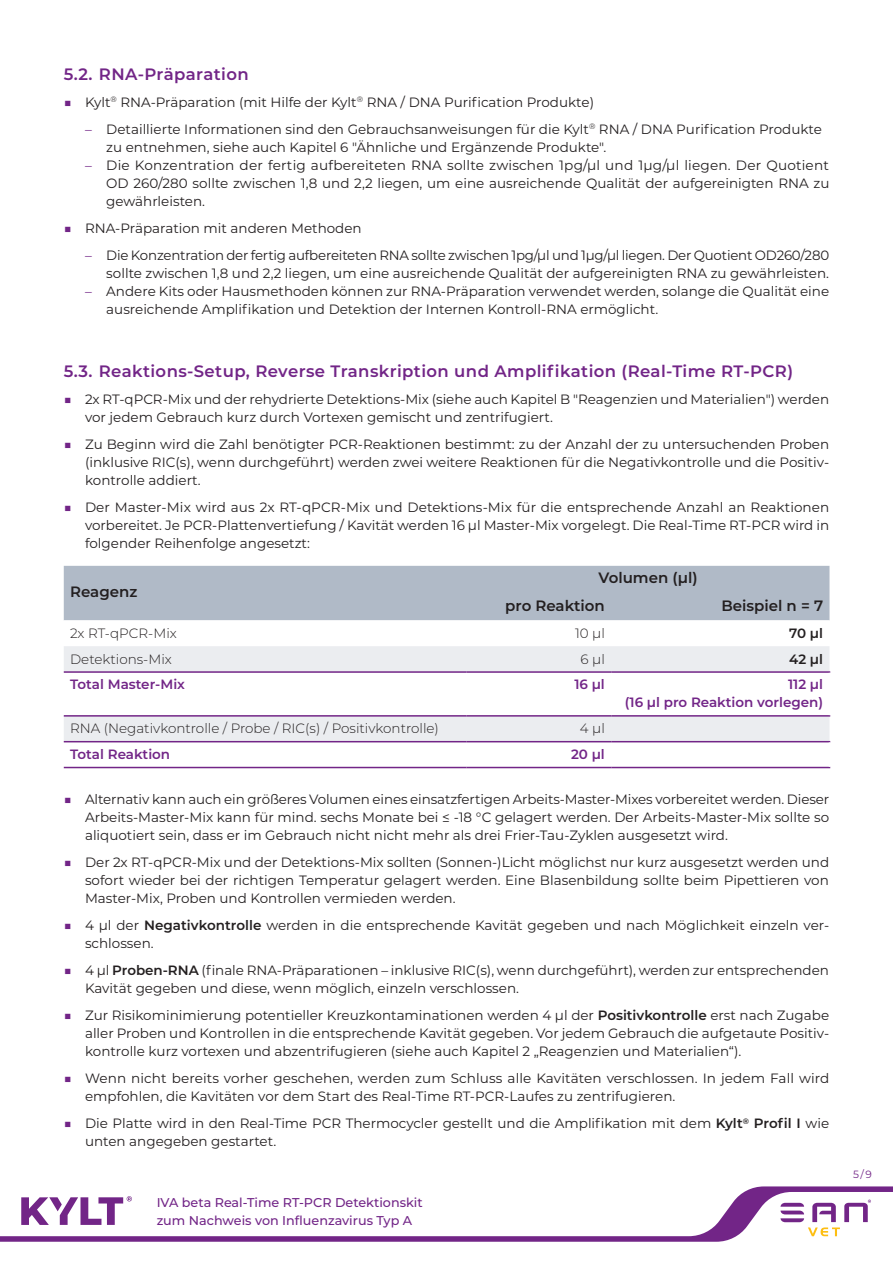
<style>
.page{position:relative;width:893px;height:1263px;background:#fff}
.page>*{position:absolute;margin:0;border:0;box-sizing:border-box;transform-origin:0 0}
.t1{font:600 16.5px "Montserrat";letter-spacing:.025em;color:#722587}
.Cover_Anwendungshinweis{font:600 15px "Montserrat";color:#231f20}
.Aufzählung_Block{font:13.5px/18px "Montserrat";color:#231f20}
.Tabelle_Normal{font:300 13.5px "Montserrat";color:#231f20}
.Tabelle_Ergebniszeile_stark{font:600 13.5px "Montserrat";color:#722587}
.Tabelle_Normal-2{font:600 13.5px "Montserrat";color:#231f20}
.t2{font:500 12.75px/18px "Montserrat";color:#722587}
.t3{font:10.5px "Montserrat";color:#722587}
.s1{color:#722587}
.s2{font-weight:600}
</style>
<div class="page">
<svg style="left:0;top:1186px;width:893px;height:56px"></svg>
<svg style="left:21px;top:1196px;width:111px;height:29px"></svg>
<svg style="left:780px;top:1199px;width:91px;height:37px"></svg>
<div style="left:64px;top:566px;width:765px;height:55px;background:#b0bac7"></div>
<svg style="left:64px;top:646px;width:765px;height:95px;fill:#ebedf0"></svg>
<hr style="left:466px;top:673px;width:1px;height:42px;background:#fff">
<hr style="left:610px;top:673px;width:2px;height:42px;background:#fff">
<hr style="left:64px;top:671px;width:403px;height:2px;background:#722587">
<hr style="left:467px;top:671px;width:144px;height:2px;background:#722587">
<hr style="left:611px;top:671px;width:219px;height:2px;background:#722587">
<hr style="left:64px;top:715px;width:403px;height:2px;background:#722587">
<hr style="left:467px;top:715px;width:144px;height:2px;background:#722587">
<hr style="left:611px;top:715px;width:219px;height:2px;background:#722587">
<hr style="left:64px;top:741px;width:403px;height:1px;background:#722587">
<hr style="left:467px;top:741px;width:144px;height:1px;background:#722587">
<hr style="left:611px;top:741px;width:219px;height:1px;background:#722587">
<hr style="left:64px;top:767px;width:403px;height:1px;background:#722587">
<hr style="left:467px;top:767px;width:144px;height:1px;background:#722587">
<hr style="left:611px;top:767px;width:219px;height:1px;background:#722587">
<p class="t1" style="left:64px;top:62px;width:187px">5.2. RNA-Präparation</p>
<p class="Aufzählung_Block" style="left:64px;top:92px;width:532px"><span class="s1">■</span> Kylt<sup>®</sup> RNA-Präparation (mit Hilfe der Kylt<sup>®</sup> RNA / DNA Purification Produkte)</p>
<p class="Aufzählung_Block" style="left:106px;top:119px;width:717px;text-indent:-21px"><span class="s1">–</span> Detaillierte Informationen sind den Gebrauchsanweisungen für die Kylt<sup>®</sup> RNA / DNA Purification Produkte zu entnehmen, siehe auch Kapitel 6 "Ähnliche und Ergänzende Produkte".</p>
<p class="Aufzählung_Block" style="left:106px;top:155px;width:725px;text-align:justify;text-indent:-21px"><span class="s1">–</span> Die Konzentration der fertig aufbereiteten RNA sollte zwischen 1pg/µl und 1µg/µl liegen. Der Quotient OD 260/280 sollte zwischen 1,8 und 2,2 liegen, um eine ausreichende Qualität der aufgereinigten RNA zu gewährleisten.</p>
<p class="Aufzählung_Block" style="left:64px;top:218px;width:299px"><span class="s1">■</span> RNA-Präparation mit anderen Methoden</p>
<p class="Aufzählung_Block" style="left:85px;top:245px;width:746px;text-align:right"><span class="s1">–</span> Die Konzentration der fertig aufbereiteten RNA sollte zwischen 1pg/µl und 1µg/µl liegen. Der Quotient OD260/280 sollte zwischen 1,8 und 2,2 liegen, um eine ausreichende Qualität der aufgereinigten RNA zu gewährleisten.</p>
<p class="Aufzählung_Block" style="left:106px;top:281px;width:724px;text-indent:-21px"><span class="s1">–</span> Andere Kits oder Hausmethoden können zur RNA-Präparation verwendet werden, solange die Qualität eine ausreichende Amplifikation und Detektion der Internen Kontroll-RNA ermöglicht.</p>
<p class="t1" style="left:64px;top:359px;width:731px">5.3. Reaktions-Setup, Reverse Transkription und Amplifikation (Real-Time RT-PCR)</p>
<p class="Aufzählung_Block" style="left:85px;top:389px;width:746px;text-indent:-21px"><span class="s1">■</span> 2x RT-qPCR-Mix und der rehydrierte Detektions-Mix (siehe auch Kapitel B "Reagenzien und Materialien") werden vor jedem Gebrauch kurz durch Vortexen gemischt und zentrifugiert.</p>
<p class="Aufzählung_Block" style="left:85px;top:434px;width:746px;text-align:justify;text-indent:-21px"><span class="s1">■</span> Zu Beginn wird die Zahl benötigter PCR-Reaktionen bestimmt: zu der Anzahl der zu untersuchenden Proben (inklusive RIC(s), wenn durchgeführt) werden zwei weitere Reaktionen für die Negativkontrolle und die Positiv&shy;kontrolle addiert.</p>
<p class="Aufzählung_Block" style="left:85px;top:497px;width:746px;text-align:justify;text-indent:-21px"><span class="s1">■</span> Der Master-Mix wird aus 2x RT-qPCR-Mix und Detektions-Mix für die entsprechende Anzahl an Reaktionen vorbereitet. Je PCR-Plattenvertiefung / Kavität werden 16 μl Master-Mix vorgelegt. Die Real-Time RT-PCR wird in folgender Reihenfolge angesetzt:</p>
<p class="Cover_Anwendungshinweis" style="left:70px;top:581px;width:69px">Reagenz</p>
<p class="Cover_Anwendungshinweis" style="left:599px;top:567px;width:100px">Volumen (μl)</p>
<p class="Cover_Anwendungshinweis" style="left:505px;top:594px;width:101px">pro Reaktion</p>
<p class="Cover_Anwendungshinweis" style="left:721px;top:594px;width:103px">Beispiel n = 7</p>
<p class="Tabelle_Normal" style="left:70px;top:624px;width:108px">2x RT-qPCR-Mix</p>
<p class="Tabelle_Normal" style="left:575px;top:624px;width:31px">10 µl</p>
<p class="Tabelle_Normal-2" style="left:789px;top:623px;width:35px">70 µl</p>
<p class="Tabelle_Normal" style="left:70px;top:649px;width:103px">Detektions-Mix</p>
<p class="Tabelle_Normal" style="left:581px;top:649px;width:26px">6 µl</p>
<p class="Tabelle_Normal-2" style="left:789px;top:649px;width:35px">42 µl</p>
<p class="Tabelle_Ergebniszeile_stark" style="left:70px;top:675px;width:116px">Total Master-Mix</p>
<p class="Tabelle_Ergebniszeile_stark" style="left:574px;top:675px;width:32px">16 µl</p>
<p class="Tabelle_Ergebniszeile_stark" style="left:788px;top:675px;width:37px">112 µl</p>
<p class="Tabelle_Ergebniszeile_stark" style="left:625px;top:693px;width:200px">(16 μl pro Reaktion vorlegen)</p>
<p class="Tabelle_Normal" style="left:70px;top:719px;width:370px">RNA (Negativkontrolle / Probe / RIC(s) / Positivkontrolle)</p>
<p class="Tabelle_Normal" style="left:580px;top:719px;width:26px">4 µl</p>
<p class="Tabelle_Ergebniszeile_stark" style="left:70px;top:745px;width:102px">Total Reaktion</p>
<p class="Tabelle_Ergebniszeile_stark" style="left:571px;top:745px;width:35px">20 µl</p>
<p class="Aufzählung_Block" style="left:85px;top:790px;width:746px;text-align:justify;text-indent:-21px"><span class="s1">■</span> Alternativ kann auch ein größeres Volumen eines einsatzfertigen Arbeits-Master-Mixes vorbereitet werden. Dieser Arbeits-Master-Mix kann für mind. sechs Monate bei ≤ -18 °C gelagert werden. Der Arbeits-Master-Mix sollte so aliquotiert sein, dass er im Gebrauch nicht nicht mehr als drei Frier-Tau-Zyklen ausgesetzt wird.</p>
<p class="Aufzählung_Block" style="left:85px;top:853px;width:746px;text-align:justify;text-indent:-21px"><span class="s1">■</span> Der 2x RT-qPCR-Mix und der Detektions-Mix sollten (Sonnen-)Licht möglichst nur kurz ausgesetzt werden und sofort wieder bei der richtigen Temperatur gelagert werden. Eine Blasenbildung sollte beim Pipettieren von Master-Mix, Proben und Kontrollen vermieden werden.</p>
<p class="Aufzählung_Block" style="left:85px;top:916px;width:746px;text-indent:-21px"><span class="s1">■</span> 4 μl der <span class="s2">Negativkontrolle</span> werden in die entsprechende Kavität gegeben und nach Möglichkeit einzeln ver&shy;schlossen.</p>
<p class="Aufzählung_Block" style="left:85px;top:961px;width:745px;text-indent:-21px"><span class="s1">■</span> 4 μl <span class="s2">Proben-RNA</span> (finale RNA-Präparationen – inklusive RIC(s), wenn durchgeführt), werden zur entsprechenden<br>Kavität gegeben und diese, wenn möglich, einzeln verschlossen.</p>
<p class="Aufzählung_Block" style="left:85px;top:1006px;width:746px;text-align:justify;text-indent:-21px"><span class="s1">■</span> Zur Risikominimierung potentieller Kreuzkontaminationen werden 4 μl der <span class="s2">Positivkontrolle</span> erst nach Zugabe aller Proben und Kontrollen in die entsprechende Kavität gegeben. Vor jedem Gebrauch die aufgetaute Positiv&shy;kontrolle kurz vortexen und abzentrifugieren (siehe auch Kapitel 2 „Reagenzien und Materialien“).</p>
<p class="Aufzählung_Block" style="left:85px;top:1069px;width:746px;text-indent:-21px"><span class="s1">■</span> Wenn nicht bereits vorher geschehen, werden zum Schluss alle Kavitäten verschlossen. In jedem Fall wird empfohlen, die Kavitäten vor dem Start des Real-Time RT-PCR-Laufes zu zentrifugieren.</p>
<p class="Aufzählung_Block" style="left:85px;top:1114px;width:746px;text-indent:-21px"><span class="s1">■</span> Die Platte wird in den Real-Time PCR Thermocycler gestellt und die Amplifikation mit dem <span class="s2">Kylt</span><sup>®</sup> <span class="s2">Profil I</span> wie unten angegeben gestartet.</p>
<p class="t2" style="left:157px;top:1193px;width:268px">IVA beta Real-Time RT-PCR Detektionskit zum Nachweis von Influenzavirus Typ A</p>
<p class="t3" style="left:853px;top:1167px;width:20px">5 / 9</p>
</div>
